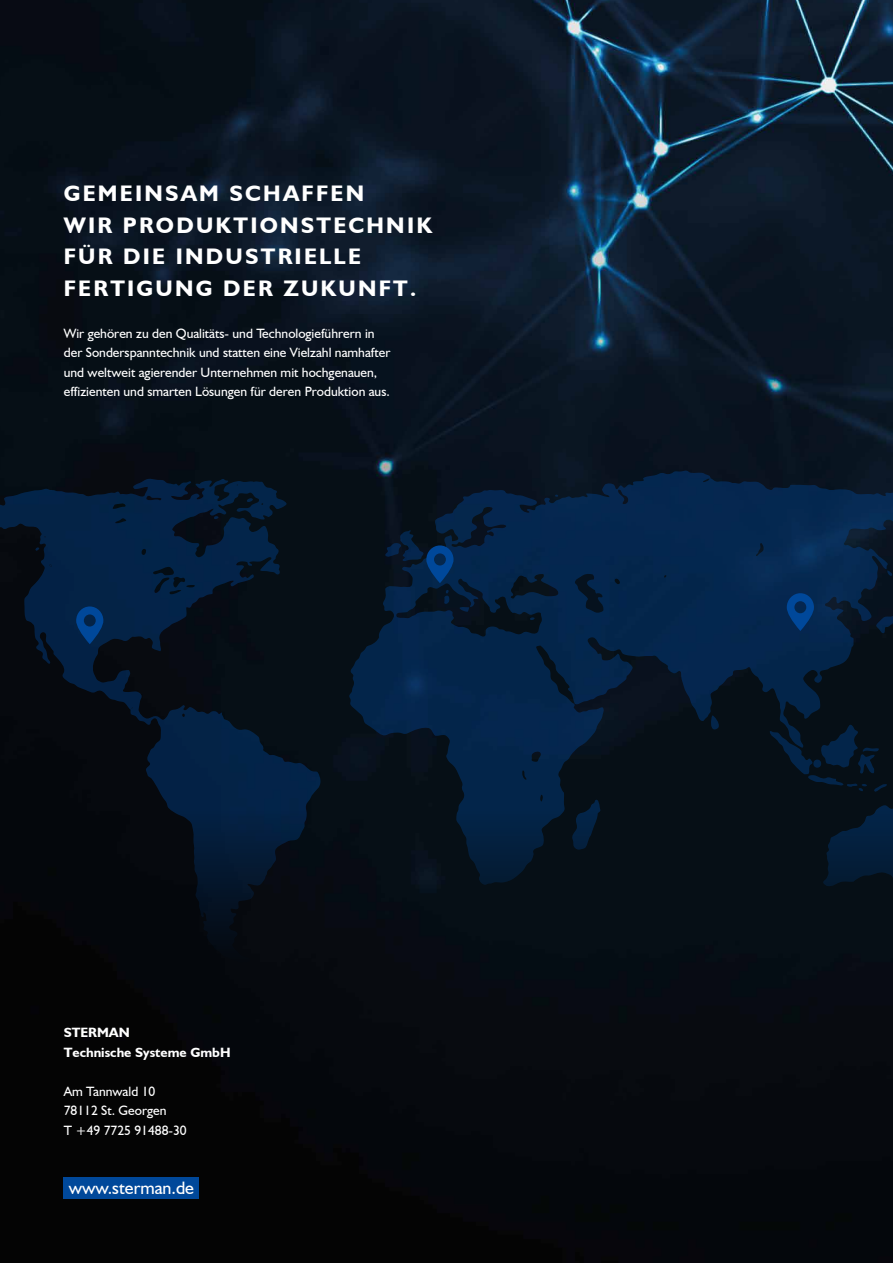
<style>
.page{position:relative;width:893px;height:1263px;background:#fff}
.page>*{position:absolute;margin:0;border:0;box-sizing:border-box;transform-origin:0 0}
.t1{font:700 22.5px/31.5px "Humanist 521 BT";letter-spacing:.1em;color:#fff}
.t2{font:18px "Humanist 521 BT";color:#fff}
.t3{font:13.5px/19.5px "Humanist 521 BT";color:#fff}
.t4{font:700 13.5px/19.5px "Humanist 521 BT";color:#fff}
</style>
<div class="page">
<img style="left:0;top:0;width:893px;height:1263px">
<div style="left:770px;top:885px;width:123px;height:16px;background:#060f16"></div>
<svg style="left:349px;top:471px;width:544px;height:414px;background:#051b33"></svg>
<svg style="left:555px;top:494px;width:4px;height:3px"></svg>
<svg style="left:530px;top:617px;width:5px;height:4px"></svg>
<svg style="left:0;top:478px;width:321px;height:484px;background:#041221"></svg>
<svg style="left:35px;top:546px;width:4px;height:5px"></svg>
<svg style="left:76px;top:606px;width:27px;height:38px"></svg>
<svg style="left:385px;top:530px;width:84px;height:82px;background:#051f3d"></svg>
<svg style="left:787px;top:593px;width:27px;height:38px"></svg>
<div style="left:64px;top:1177px;width:135px;height:22px;background:#00489a"></div>
<h1 class="t1" style="left:64px;top:177px;width:370px">GEMEINSAM SCHAFFEN<br>WIR PRODUKTIONSTECHNIK<br>FÜR DIE INDUSTRIELLE<br>FERTIGUNG DER ZUKUNFT.</h1>
<p class="t3" style="left:64px;top:323px;width:328px">Wir gehören zu den Qualitäts- und Technologieführern in der Sonderspanntechnik und statten eine Vielzahl namhafter und weltweit agierender Unternehmen mit hochgenauen, effizienten und smarten Lösungen für deren Produktion aus.</p>
<p class="t4" style="left:64px;top:1023px;width:168px">STERMAN<br>Technische Systeme GmbH</p>
<p class="t3" style="left:64px;top:1081px;width:124px">Am Tannwald 10<br>78112 St. Georgen<br>T +49 7725 91488-30</p>
<h2 class="t2" style="left:69px;top:1177px;width:127px">www.sterman.de</h2>
</div>
